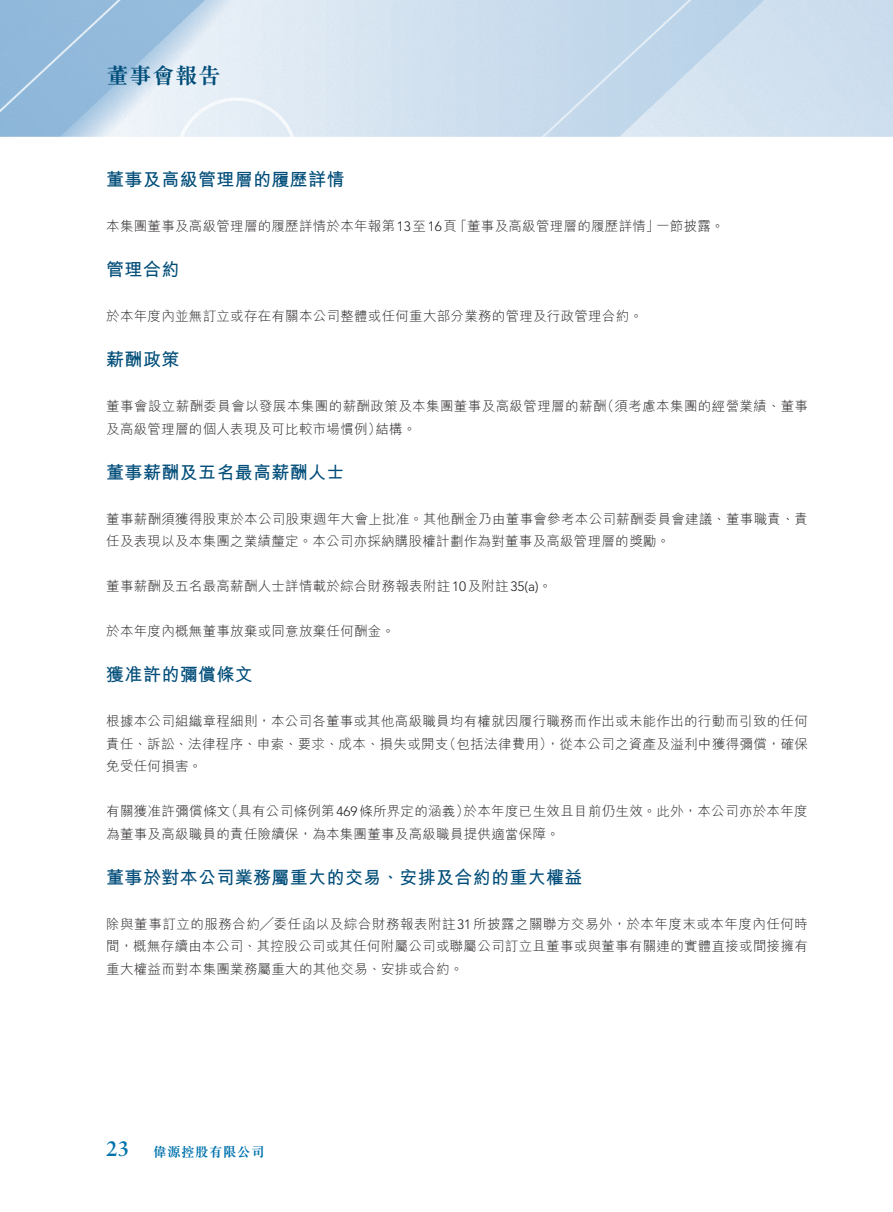
<style>
.page{position:relative;width:893px;height:1212px;background:#fff}
.page>*{position:absolute;margin:0;border:0;box-sizing:border-box;transform-origin:0 0}
.t1{font:700 22.5px "M Sung HK";letter-spacing:.02em;color:#004d79}
.t2{font:700 21px "Sabon LT Std";color:#0073ae}
._01_H1{font:700 18px "M Hei HK";letter-spacing:.02em;color:#004d79}
._00_txt{font:300 13.5px/22.5px "M Hei HK";letter-spacing:.02em;color:#231f20}
.t3{font:700 13.5px "M Sung HK";letter-spacing:.035em;color:#0073ae}
.s1{font-family:"Avenir LT Std"}
</style>
<div class="page">
<img style="left:0;top:0;width:893px;height:137px">
<h1 class="t1" style="left:106px;top:64px;width:116px">董事會報告</h1>
<p class="_01_H1" style="left:106px;top:166px;width:240px">董事及高級管理層的履歷詳情</p>
<p class="_00_txt" style="left:106px;top:215px;width:352px">本集團董事及高級管理層的履歷詳情於本年報第<span class="s1">13</span>至<span class="s1">16</span>頁</p>
<p class="_01_H1" style="left:106px;top:256px;width:75px">管理合約</p>
<p class="_00_txt" style="left:106px;top:305px;width:538px">於本年度內並無訂立或存在有關本公司整體或任何重大部分業務的管理及行政管理合約。</p>
<p class="_01_H1" style="left:106px;top:346px;width:75px">薪酬政策</p>
<p class="_00_txt" style="left:601px;top:395px;width:209px">（須考慮本集團的經營業績、董事</p>
<p class="_00_txt" style="left:454px;top:215px;width:207px">「董事及高級管理層的履歷詳情」</p>
<p class="_00_txt" style="left:656px;top:215px;width:70px">一節披露。</p>
<p class="_00_txt" style="left:375px;top:395px;width:232px;text-indent:-269px">董事會設立薪酬委員會以發展本集團的薪酬政策及本集團董事及高級管理層的薪酬結構。</p>
<p class="_00_txt" style="left:106px;top:417px;width:276px">及高級管理層的個人表現及可比較市場慣例）</p>
<p class="_01_H1" style="left:106px;top:459px;width:240px">董事薪酬及五名最高薪酬人士</p>
<p class="_00_txt" style="left:106px;top:507px;width:703px">董事薪酬須獲得股東於本公司股東週年大會上批准。其他酬金乃由董事會參考本公司薪酬委員會建議、董事職責、責任及表現以及本集團之業績釐定。本公司亦採納購股權計劃作為對董事及高級管理層的獎勵。</p>
<p class="_00_txt" style="left:106px;top:575px;width:447px">董事薪酬及五名最高薪酬人士詳情載於綜合財務報表附註<span class="s1">10</span>及附註 <span class="s1">3 5</span> 。<span class="s1">(a(</span></p>
<p class="_00_txt" style="left:106px;top:620px;width:290px">於本年度內概無董事放棄或同意放棄任何酬金。</p>
<p class="_01_H1" style="left:106px;top:661px;width:148px">獲准許的彌償條文</p>
<p class="_00_txt" style="left:106px;top:710px;width:703px;text-align:right">根據本公司組織章程細則，本公司各董事或其他高級職員均有權就因履行職務而作出或未能作出的行動而引致的任何（包括法律費用，）從本公司之資產及溢利中獲得彌償，確保</p>
<p class="_00_txt" style="left:106px;top:732px;width:344px">責任、訴訟、法律程序、申索、要求、成本、損失或開支免受任何損害。</p>
<p class="_00_txt" style="left:225px;top:800px;width:246px">（具有公司條例第<span class="s1">469</span>條所界定的涵義）</p>
<p class="_00_txt" style="left:464px;top:800px;width:346px">於本年度已生效且目前仍生效。此外，本公司亦於本年度</p>
<p class="_00_txt" style="left:106px;top:800px;width:455px">有關獲准許彌償條文<br>為董事及高級職員的責任險續保，為本集團董事及高級職員提供適當保障。</p>
<p class="_01_H1" style="left:106px;top:864px;width:478px">董事於對本公司業務屬重大的交易、安排及合約的重大權益</p>
<p class="_00_txt" style="left:106px;top:912px;width:703px;text-align:justify">除與董事訂立的服務合約╱委任函以及綜合財務報表附註<span class="s1">31</span>所披露之關聯方交易外，於本年度末或本年度內任何時間，概無存續由本公司、其控股公司或其任何附屬公司或聯屬公司訂立且董事或與董事有關連的實體直接或間接擁有重大權益而對本集團業務屬重大的其他交易、安排或合約。</p>
<h2 class="t2" style="left:106px;top:1136px;width:25px">23</h2>
<p class="t3" style="left:153px;top:1145px;width:113px">偉源控股有限公司</p>
</div>
